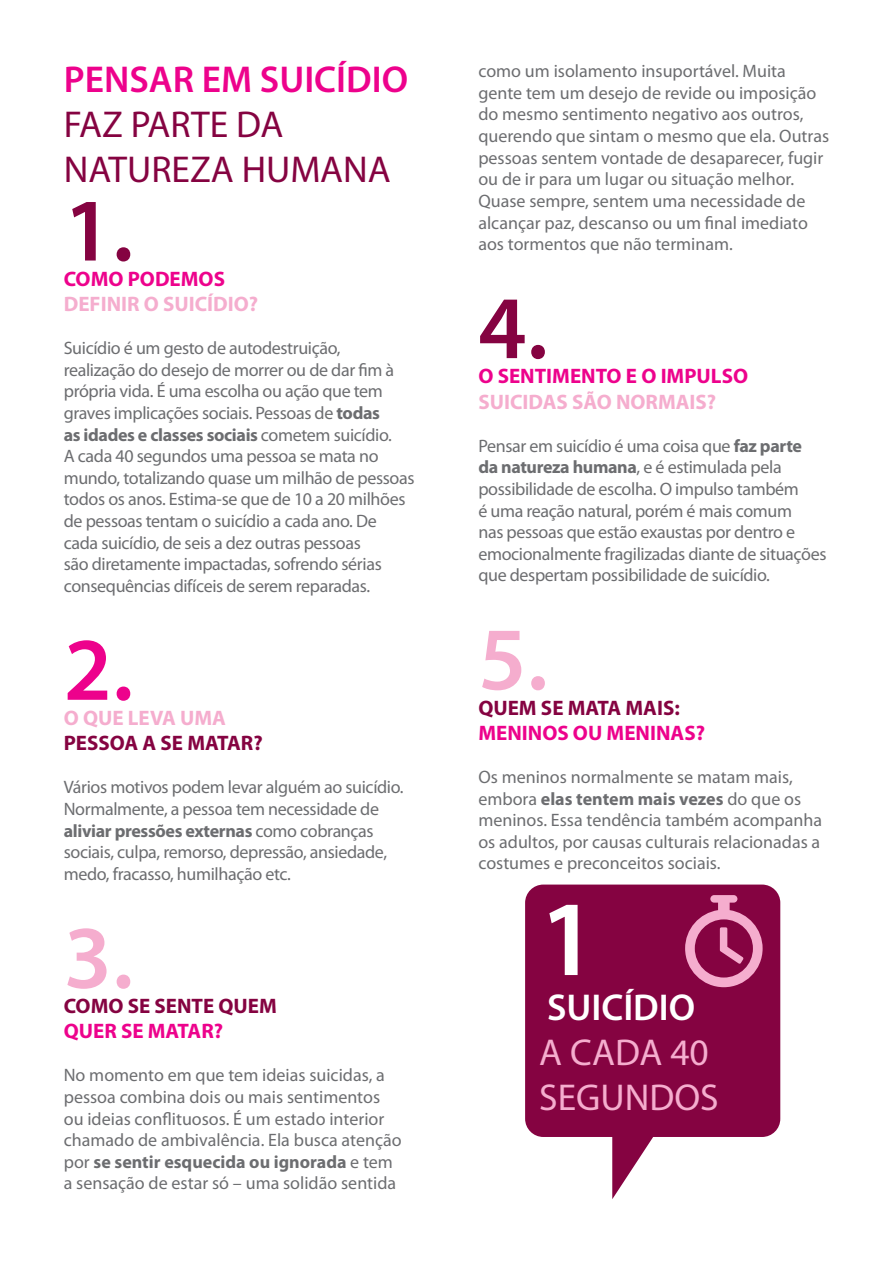
<style>
.page{position:relative;width:893px;height:1263px;background:#fff}
.page>*{position:absolute;margin:0;border:0;box-sizing:border-box;transform-origin:0 0}
.t1{font:600 108px "Myriad Pro";color:#fff}
.t2{font:600 90px "Myriad Pro";color:#850341}
.t3{font:600 90px "Myriad Pro";color:#f5adce}
.t4{font:600 90px "Myriad Pro";color:#ed028c}
.t5{font:37.5px/45px "Myriad Pro";color:#850341}
.t6{font:37.5px/45px "Myriad Pro";color:#f5adce}
.t7{font:700 21px/25.2px "Myriad Pro";color:#ed028c}
.t8{font:700 21px "Myriad Pro";color:#850341}
.t9{font:700 21px "Myriad Pro";color:#f5adce}
.t10{font:18px/21.6px "Myriad Pro";letter-spacing:-.02em;color:#6c6d70}
.t11{font:18px/21.6px "Myriad Pro";color:#6c6d70}
.s1{font-weight:600;color:#ed028c}
.s2{font-weight:700}
.s3{color:#f5adce}
.s4{font-weight:600;color:#fff}
</style>
<div class="page">
<svg style="left:525px;top:884px;width:255px;height:315px;fill:#850341"></svg>
<svg style="left:685px;top:895px;width:78px;height:92px;background:#ae4275"></svg>
<p class="t5" style="left:64px;top:56px;width:346px"><span class="s1">PENSAR EM SUICÍDIO<br></span>FAZ PARTE DA<br>NATUREZA HUMANA</p>
<p class="t2" style="left:64px;top:173px;width:71px">1.</p>
<p class="t7" style="left:64px;top:265px;width:163px">COMO PODEMOS</p>
<p class="t9" style="left:64px;top:290px;width:196px">DEFINIR O SUICÍDIO?</p>
<p class="t10" style="left:64px;top:337px;width:352px">Suicídio é um gesto de autodestruição, realização do desejo de morrer ou de dar fim à própria vida. É uma escolha ou ação que tem graves implicações sociais. Pessoas de <span class="s2">todas<br>as idades e classes sociais</span> cometem suicídio.<br>A cada 40 segundos uma pessoa se mata no mundo, totalizando quase um milhão de pessoas todos os anos. Estima-se que de 10 a 20 milhões de pessoas tentam o suicídio a cada ano. De cada suicídio, de seis a dez outras pessoas<br>são diretamente impactadas, sofrendo sérias consequências difíceis de serem reparadas.</p>
<p class="t4" style="left:64px;top:612px;width:71px">2.</p>
<p class="t9" style="left:64px;top:704px;width:164px">O QUE LEVA UMA</p>
<p class="t8" style="left:64px;top:729px;width:200px">PESSOA A SE MATAR?</p>
<p class="t10" style="left:64px;top:776px;width:341px">Vários motivos podem levar alguém ao suicídio.<br>Normalmente, a pessoa tem necessidade de <span class="s2">aliviar pressões externas</span> como cobranças sociais, culpa, remorso, depressão, ansiedade, medo, fracasso, humilhação etc.</p>
<p class="t3" style="left:64px;top:900px;width:71px">3.</p>
<p class="t8" style="left:64px;top:992px;width:215px">COMO SE SENTE QUEM</p>
<p class="t7" style="left:64px;top:1018px;width:161px">QUER SE MATAR?</p>
<p class="t11" style="left:64px;top:1064px;width:339px">No momento em que tem ideias suicidas, a pessoa combina dois ou mais sentimentos ou ideias conflituosos. É um estado interior chamado de ambivalência. Ela busca atenção por <span class="s2">se sentir esquecida ou ignorada</span> e tem a sensação de estar só – uma solidão sentida</p>
<p class="t11" style="left:478px;top:60px;width:352px">como um isolamento insuportável. Muita gente tem um desejo de revide ou imposição do mesmo sentimento negativo aos outros, querendo que sintam o mesmo que ela. Outras pessoas sentem vontade de desaparecer, fugir ou de ir para um lugar ou situação melhor.<br>Quase sempre, sentem uma necessidade de alcançar paz, descanso ou um final imediato aos tormentos que não terminam.</p>
<p class="t2" style="left:478px;top:271px;width:71px">4.</p>
<p class="t7" style="left:478px;top:363px;width:271px">O SENTIMENTO E O IMPULSO<br><span class="s3">SUICIDAS SÃO NORMAIS?</span></p>
<p class="t10" style="left:478px;top:435px;width:350px">Pensar em suicídio é uma coisa que <span class="s2">faz parte<br>da natureza humana</span>, e é estimulada pela possibilidade de escolha. O impulso também<br>é uma reação natural, porém é mais comum<br>nas pessoas que estão exaustas por dentro e emocionalmente fragilizadas diante de situações que despertam possibilidade de suicídio.</p>
<p class="t3" style="left:478px;top:602px;width:71px">5.</p>
<p class="t8" style="left:478px;top:694px;width:203px">QUEM SE MATA MAIS:</p>
<p class="t7" style="left:478px;top:719px;width:228px">MENINOS OU MENINAS?</p>
<p class="t11" style="left:478px;top:766px;width:345px">Os meninos normalmente se matam mais, embora <span class="s2">elas tentem mais vezes</span> do que os meninos. Essa tendência também acompanha os adultos, por causas culturais relacionadas a costumes e preconceitos sociais.</p>
<p class="t1" style="left:539px;top:870px;width:59px">1</p>
<p class="t6" style="left:539px;top:984px;width:181px"><span class="s4">SUICÍDIO<br></span>A CADA 40<br>SEGUNDOS</p>
</div>
